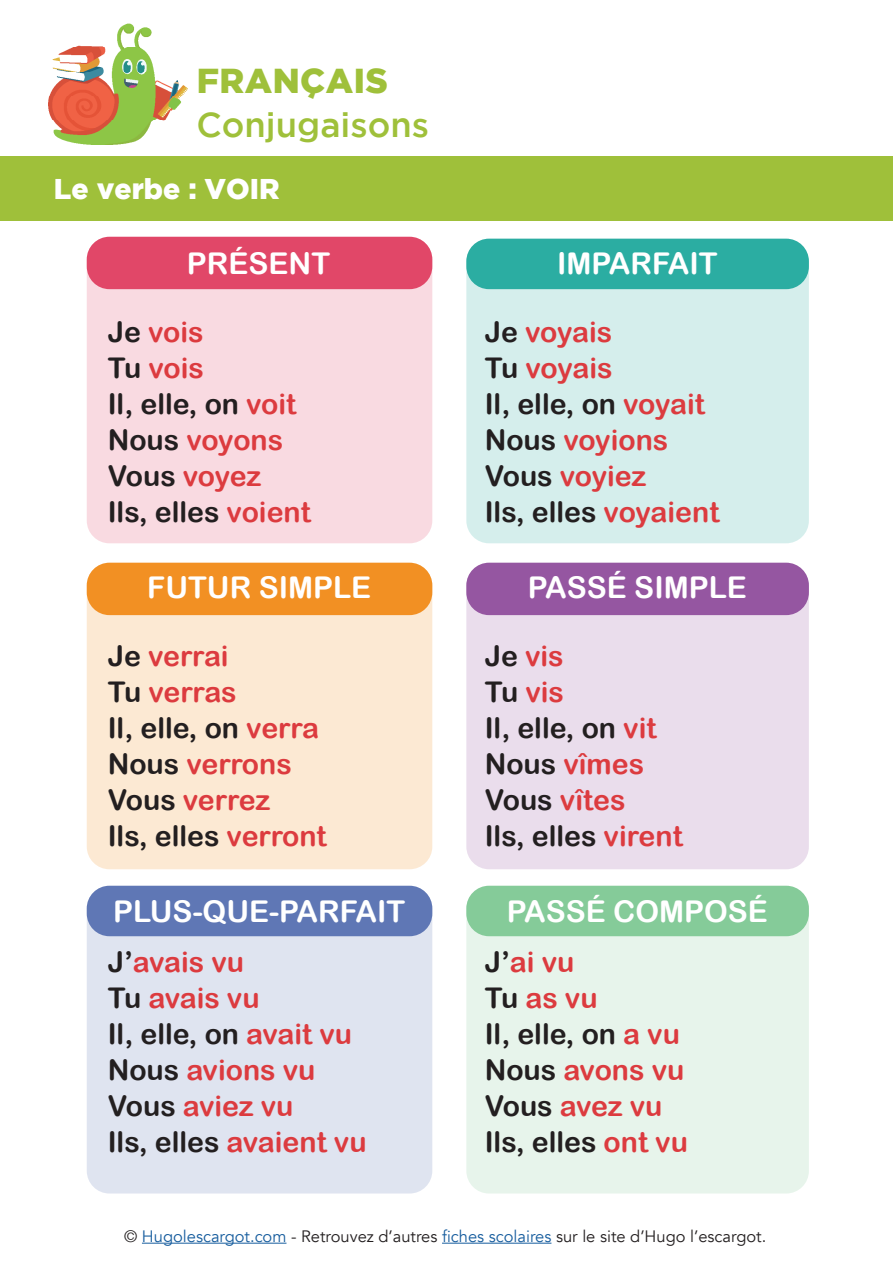
<style>
.page{position:relative;width:893px;height:1263px;background:#fff}
.page>*{position:absolute;margin:0;border:0;box-sizing:border-box;transform-origin:0 0}
.t1{font:500 34.5px "Gotham";color:#9fc03a}
.t2{font:900 34.5px "Gotham";letter-spacing:.015em;color:#9fc03a}
.t3{font:30px "Arial Rounded MT Bold";color:#fff}
.t4{font:28.5px/36px "Arial Rounded MT Bold";color:#dc3b3f}
.t5{font:28.5px/36px "Arial Rounded MT Bold";color:#231f20}
.t6{font:900 28.5px "Gotham";color:#fff}
.t7{font:16.5px "Avenir";color:#231f20}
.s1{color:#dc3b3f}
.s2{color:#231f20}
.s3{color:#175d9e}
</style>
<div class="page">
<hr style="left:142px;top:1243px;width:144px;height:1px;background:#175d9e">
<hr style="left:442px;top:1243px;width:109px;height:1px;background:#175d9e">
<img style="left:49px;top:23px;width:138px;height:122px">
<div style="left:0;top:156px;width:893px;height:65px;background:#9fc03a"></div>
<div style="left:87px;top:237px;width:345px;height:306px;background:#f9dae1;border-radius:23px"></div>
<div style="left:87px;top:237px;width:345px;height:52px;background:#e14768;border-radius:23px"></div>
<div style="left:466px;top:239px;width:343px;height:304px;background:#d5eeec;border-radius:23px"></div>
<div style="left:466px;top:239px;width:343px;height:50px;background:#2bada2;border-radius:23px"></div>
<div style="left:87px;top:563px;width:345px;height:306px;background:#fce9d3;border-radius:23px"></div>
<div style="left:87px;top:563px;width:345px;height:52px;background:#f29023;border-radius:23px"></div>
<div style="left:466px;top:563px;width:343px;height:306px;background:#eaddec;border-radius:23px"></div>
<div style="left:466px;top:563px;width:343px;height:52px;background:#9556a1;border-radius:23px"></div>
<div style="left:87px;top:886px;width:345px;height:307px;background:#dfe4f0;border-radius:23px"></div>
<div style="left:87px;top:886px;width:345px;height:50px;background:#5f77b5;border-radius:23px"></div>
<div style="left:466px;top:886px;width:343px;height:307px;background:#e7f4eb;border-radius:23px"></div>
<div style="left:466px;top:886px;width:343px;height:50px;background:#85cb99;border-radius:23px"></div>
<p class="t2" style="left:197px;top:61px;width:193px">FRANÇAIS</p>
<p class="t1" style="left:196px;top:105px;width:234px">Conjugaisons</p>
<p class="t6" style="left:54px;top:172px;width:227px">Le verbe : VOIR</p>
<p class="t3" style="left:187px;top:246px;width:145px">PRÉSENT</p>
<p class="t3" style="left:557px;top:246px;width:162px">IMPARFAIT</p>
<p class="t5" style="left:108px;top:314px;width:205px">Je <span class="s1">vois<br></span>Tu <span class="s1">vois<br></span>Il, elle, on <span class="s1">voit<br></span>Nous <span class="s1">voyons<br></span>Vous <span class="s1">voyez<br></span>Ils, elles <span class="s1">voient</span></p>
<p class="t4" style="left:485px;top:313px;width:236px"><span class="s2">Je</span> voyais<br><span class="s2">Tu</span> voyais<br><span class="s2">Il, elle, on</span> voyait<br><span class="s2">Nous</span> voyions<br><span class="s2">Vous</span> voyiez<br><span class="s2">Ils, elles</span> voyaient</p>
<p class="t3" style="left:147px;top:570px;width:226px">FUTUR SIMPLE</p>
<p class="t3" style="left:528px;top:570px;width:221px">PASSÉ SIMPLE</p>
<p class="t4" style="left:108px;top:637px;width:220px"><span class="s2">Je</span> verrai<br><span class="s2">Tu</span> verras<br><span class="s2">Il, elle, on</span> verra<br><span class="s2">Nous</span> verrons<br><span class="s2">Vous</span> verrez<br><span class="s2">Ils, elles</span> verront</p>
<p class="t5" style="left:485px;top:637px;width:200px">Je <span class="s1">vis<br></span>Tu <span class="s1">vis<br></span>Il, elle, on <span class="s1">vit<br></span>Nous <span class="s1">vîmes<br></span>Vous <span class="s1">vîtes<br></span>Ils, elles <span class="s1">virent</span></p>
<p class="t3" style="left:113px;top:894px;width:294px">PLUS-QUE-PARFAIT</p>
<p class="t3" style="left:507px;top:894px;width:263px">PASSÉ COMPOSÉ</p>
<p class="t4" style="left:108px;top:943px;width:260px"><span class="s2">J’</span>avais vu<br><span class="s2">Tu</span> avais vu<br><span class="s2">Il, elle, on</span> avait vu<br><span class="s2">Nous</span> avions vu<br><span class="s2">Vous</span> aviez vu<br><span class="s2">Ils, elles</span> avaient vu</p>
<p class="t5" style="left:485px;top:943px;width:205px">J’<span class="s1">ai vu<br></span>Tu <span class="s1">as vu<br></span>Il, elle, on <span class="s1">a vu<br></span>Nous <span class="s1">avons vu<br></span>Vous <span class="s1">avez vu<br></span>Ils, elles <span class="s1">ont vu</span></p>
<p class="t7" style="left:124px;top:1226px;width:644px">© <span class="s3">Hugolescargot.com</span> - Retrouvez d’autres <span class="s3">fiches scolaires</span> sur le site d’Hugo l’escargot.</p>
</div>
